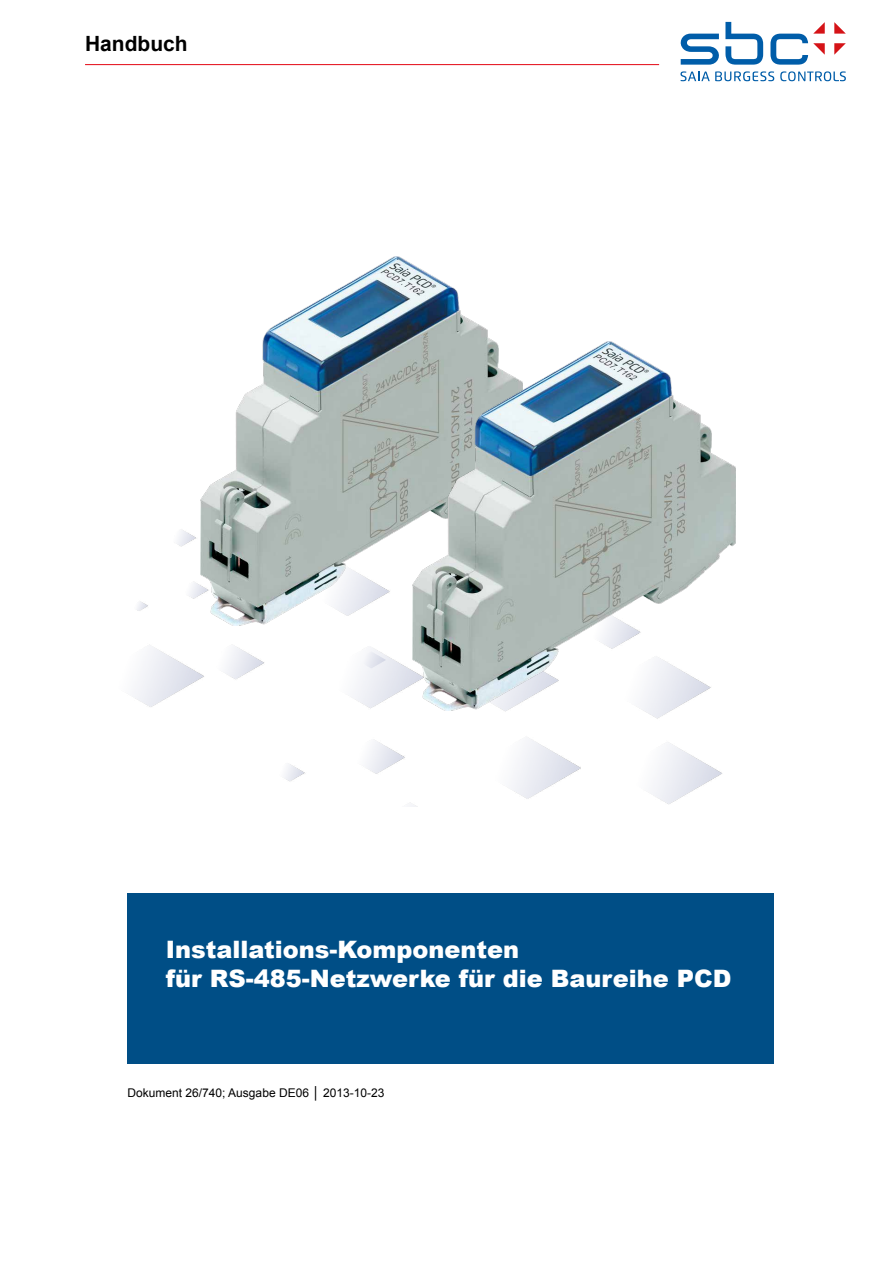
<style>
.page{position:relative;width:893px;height:1263px;background:#fff}
.page>*{position:absolute;margin:0;border:0;box-sizing:border-box;transform-origin:0 0}
.t1{font:700 24px/28.8px "Arial";color:#fff}
.CH_Titel{font:900 24px/28.8px "Arial";color:#fff}
.t2{font:700 21px "Arial";color:#000}
.t3{font:12px "Arial";color:#000}
</style>
<div class="page">
<img style="left:132px;top:466px;width:604px;height:340px">
<img style="left:200px;top:256px;width:294px;height:369px">
<img style="left:413px;top:341px;width:322px;height:369px">
<svg style="left:680px;top:22px;width:166px;height:43px"></svg>
<svg style="left:680px;top:71px;width:94px;height:10px"></svg>
<svg style="left:780px;top:71px;width:66px;height:10px"></svg>
<hr style="left:85px;top:64px;width:574px;height:1px;background:#e30613">
<div style="left:128px;top:893px;width:646px;height:170px;background:#004e86"></div>
<p class="t2" style="left:85px;top:30px;width:104px">Handbuch</p>
<p class="t1" style="left:170px;top:931px;width:521px">Installations-Komponenten<br>für RS-485 Netzwerke der Saia PCD<sup>®</sup> Baureihe</p>
<p class="CH_Titel" style="left:166px;top:934px;width:567px">Installations-Komponenten<br>für RS-485-Netzwerke für die Baureihe PCD</p>
<p class="t3" style="left:128px;top:1085px;width:258px">Dokument 26/740; Ausgabe DE06 │ 2013-10-23</p>
</div>
